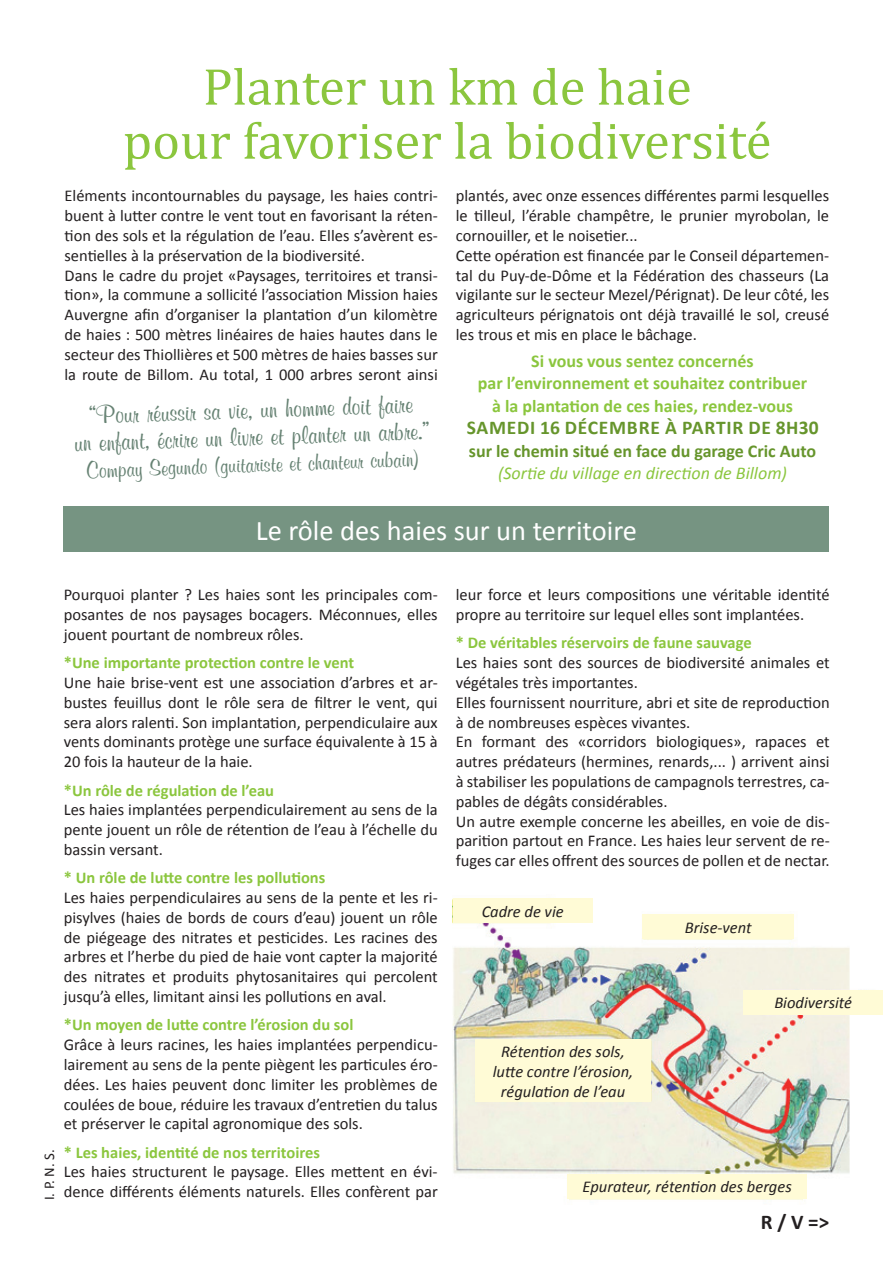
<style>
.page{position:relative;width:893px;height:1263px;background:#fff}
.page>*{position:absolute;margin:0;border:0;box-sizing:border-box;transform-origin:0 0}
.t1{font:52.5px/54px "Cambria";color:#8bc63e;text-align:center}
.t2{font:28.5px "Calibri";color:#fff}
.t3{font:27px/27px "Mural Script";color:#668273;text-align:center}
.t4{font:24px "Mural Script";color:#668273}
.t5{font:700 21px "Calibri";color:#231f20}
.t6{font:700 19.5px "Calibri";letter-spacing:.04em;color:#66952c}
.t7{font:700 18px/22.5px "Calibri";color:#8bc63e;text-align:center}
.t8{font:700 18px "Calibri";color:#66952c}
.t9{font:italic 18px "Calibri";color:#8bc63e}
.t10{font:16.5px/19.8px "Calibri";color:#231f20}
.t11{font:700 16.5px "Calibri";color:#8bc63e}
.t12{font:italic 16.5px/19.8px "Calibri";color:#231f20;text-align:center}
.t13{font:14.7px "Calibri";color:#231f20}
</style>
<div class="page">
<img style="left:453px;top:898px;width:425px;height:302px">
<div style="left:64px;top:507px;width:765px;height:45px;background:#769482"></div>
<div style="left:567px;top:1174px;width:240px;height:24px;background:#fffbd6"></div>
<div style="left:643px;top:914px;width:151px;height:24px;background:#fffbd6"></div>
<div style="left:453px;top:899px;width:139px;height:24px;background:#fffbd6"></div>
<div style="left:743px;top:990px;width:140px;height:24px;background:#fffbd6"></div>
<div style="left:476px;top:1039px;width:175px;height:63px;background:#fffbd6"></div>
<h1 class="t1" style="left:123px;top:60px;width:650px">Planter un km de haie<br>pour favoriser la biodiversité</h1>
<p class="t10" style="left:65px;top:186px;width:375px">Eléments incontournables du paysage, les haies contri&shy;buent à lutter contre le vent tout en favorisant la réten&shy;tion des sols et la régulation de l’eau. Elles s’avèrent es&shy;sentielles à la préservation de la biodiversité.<br>Dans le cadre du projet «Paysages, territoires et transi&shy;tion», la commune a sollicité l’association Mission haies Auvergne afin d’organiser la plantation d’un kilomètre de haies : 500 mètres linéaires de haies hautes dans le secteur des Thiollières et 500 mètres de haies basses sur la route de Billom. Au total, 1 000 arbres seront ainsi</p>
<p class="t10" style="left:456px;top:186px;width:375px">plantés, avec onze essences différentes parmi lesquelles le tilleul, l’érable champêtre, le prunier myrobolan, le cornouiller, et le noisetier...<br>Cette opération est financée par le Conseil départemen&shy;tal du Puy-de-Dôme et la Fédération des chasseurs (La vigilante sur le secteur Mezel/Pérignat). De leur côté, les agriculteurs pérignatois ont déjà travaillé le sol, creusé les trous et mis en place le bâchage.</p>
<p class="t7" style="left:478px;top:349px;width:331px">Si vous vous sentez concernés<br>par l’environnement et souhaitez contribuer à la plantation de ces haies, rendez-vous</p>
<p class="t6" style="left:467px;top:415px;width:353px">Samedi 16 décembre à partir de 8h30</p>
<p class="t8" style="left:469px;top:439px;width:349px">sur le chemin situé en face du garage Cric Auto</p>
<p class="t9" style="left:498px;top:461px;width:290px">(Sortie du village en direction de Billom)</p>
<h3 class="t3" style="left:73px;top:402px;width:357px;rotate:-2deg">“Pour réussir sa vie, un homme doit faire<br>un enfant, écrire un livre et planter un arbre.”</h3>
<h3 class="t4" style="left:86px;top:456px;width:335px;rotate:-2deg">Compay Segundo (guitariste et chanteur cubain)</h3>
<h2 class="t2" style="left:256px;top:512px;width:383px">Le rôle des haies sur un territoire</h2>
<p class="t13" style="left:40px;top:1200px;width:52px;rotate:-90deg">I. P. N. S.</p>
<p class="t10" style="left:64px;top:585px;width:375px;text-align:justify">Pourquoi planter ? Les haies sont les principales com&shy;posantes de nos paysages bocagers. Méconnues, elles jouent pourtant de nombreux rôles.</p>
<p class="t11" style="left:64px;top:652px;width:292px">*Une importante protection contre le vent</p>
<p class="t10" style="left:64px;top:673px;width:375px;text-align:justify">Une haie brise-vent est une association d’arbres et ar&shy;bustes feuillus dont le rôle sera de filtrer le vent, qui sera alors ralenti. Son implantation, perpendiculaire aux vents dominants protège une surface équivalente à 15 à 20 fois la hauteur de la haie.</p>
<p class="t11" style="left:64px;top:779px;width:212px">*Un rôle de régulation de l’eau</p>
<p class="t10" style="left:64px;top:800px;width:375px;text-align:justify">Les haies implantées perpendiculairement au sens de la pente jouent un rôle de rétention de l’eau à l’échelle du bassin versant.</p>
<p class="t11" style="left:64px;top:867px;width:263px">* Un rôle de lutte contre les pollutions</p>
<p class="t10" style="left:64px;top:888px;width:375px;text-align:justify">Les haies perpendiculaires au sens de la pente et les ri&shy;pisylves (haies de bords de cours d’eau) jouent un rôle de piégeage des nitrates et pesticides. Les racines des arbres et l’herbe du pied de haie vont capter la majorité des nitrates et produits phytosanitaires qui percolent jusqu’à elles, limitant ainsi les pollutions en aval.</p>
<p class="t11" style="left:64px;top:1014px;width:291px">*Un moyen de lutte contre l’érosion du sol</p>
<p class="t10" style="left:64px;top:1035px;width:375px;text-align:justify">Grâce à leurs racines, les haies implantées perpendicu&shy;lairement au sens de la pente piègent les particules éro&shy;dées. Les haies peuvent donc limiter les problèmes de coulées de boue, réduire les travaux d’entretien du talus et préserver le capital agronomique des sols.</p>
<p class="t11" style="left:64px;top:1141px;width:258px">* Les haies, identité de nos territoires</p>
<p class="t10" style="left:64px;top:1162px;width:375px">Les haies structurent le paysage. Elles mettent en évi&shy;dence différents éléments naturels. Elles confèrent par</p>
<p class="t10" style="left:456px;top:585px;width:375px">leur force et leurs compositions une véritable identité propre au territoire sur lequel elles sont implantées.</p>
<p class="t11" style="left:456px;top:632px;width:297px">* De véritables réservoirs de faune sauvage</p>
<p class="t10" style="left:456px;top:653px;width:375px">Les haies sont des sources de biodiversité animales et végétales très importantes.<br>Elles fournissent nourriture, abri et site de reproduction à de nombreuses espèces vivantes.<br>En formant des «corridors biologiques», rapaces et autres prédateurs (hermines, renards,... ) arrivent ainsi à stabiliser les populations de campagnols terrestres, ca&shy;pables de dégâts considérables.<br>Un autre exemple concerne les abeilles, en voie de dis&shy;parition partout en France. Les haies leur servent de re&shy;fuges car elles offrent des sources de pollen et de nectar.</p>
<p class="t12" style="left:482px;top:901px;width:83px">Cadre de vie</p>
<p class="t12" style="left:493px;top:1041px;width:142px">Rétention des sols, lutte contre l’érosion, régulation de l’eau</p>
<p class="t12" style="left:685px;top:916px;width:68px">Brise-vent</p>
<p class="t12" style="left:774px;top:992px;width:79px">Biodiversité</p>
<p class="t12" style="left:583px;top:1176px;width:211px">Epurateur, rétention des berges</p>
<p class="t5" style="left:761px;top:1209px;width:70px">R / V =&gt;</p>
</div>
